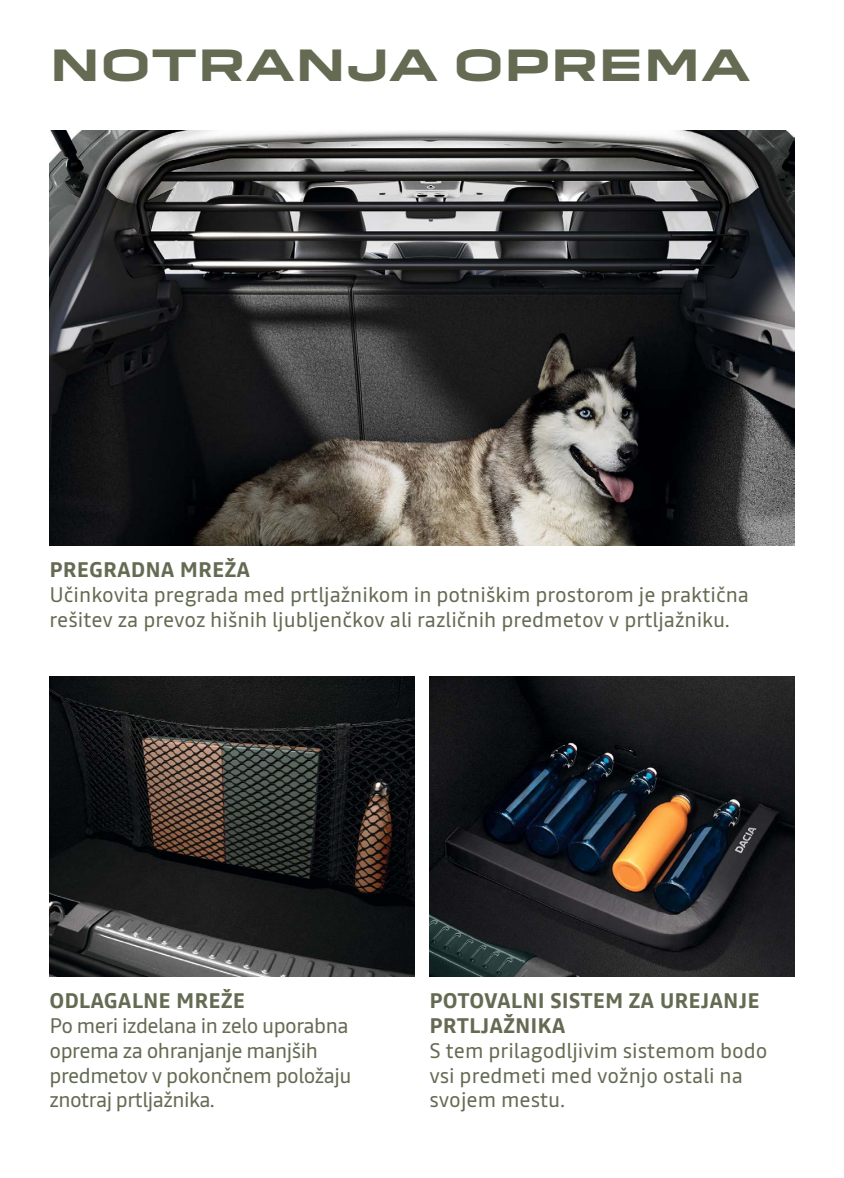
<style>
.page{position:relative;width:844px;height:1178px;background:#fff}
.page>*{position:absolute;margin:0;border:0;box-sizing:border-box;transform-origin:0 0}
.t1{font:700 42px "Dacia Block Extended";color:#646b52}
.t2{font:21px/24.8px "Read";color:#646b52}
.t3{font:21px/24.8px "Read";letter-spacing:-.025em;color:#646b52}
.t4{font:700 21px/24.8px "Read";color:#646b52}
</style>
<div class="page">
<img style="left:429px;top:676px;width:365px;height:300px">
<img style="left:50px;top:676px;width:364px;height:300px">
<img style="left:50px;top:131px;width:744px;height:414px">
<h1 class="t1" style="left:50px;top:42px;width:703px">NOTRANJA OPREMA</h1>
<p class="t4" style="left:50px;top:557px;width:202px">PREGRADNA MREŽA</p>
<p class="t2" style="left:50px;top:582px;width:701px">Učinkovita pregrada med prtljažnikom in potniškim prostorom je praktična rešitev za prevoz hišnih ljubljenčkov ali različnih predmetov v prtljažniku.</p>
<p class="t4" style="left:50px;top:988px;width:197px">ODLAGALNE MREŽE</p>
<p class="t3" style="left:50px;top:1013px;width:303px">Po meri izdelana in zelo uporabna oprema za ohranjanje manjših predmetov v pokončnem položaju znotraj prtljažnika.</p>
<p class="t4" style="left:429px;top:988px;width:332px">POTOVALNI SISTEM ZA UREJANJE<br>PRTLJAŽNIKA</p>
<p class="t2" style="left:429px;top:1038px;width:339px">S tem prilagodljivim sistemom bodo vsi predmeti med vožnjo ostali na svojem mestu.</p>
</div>
